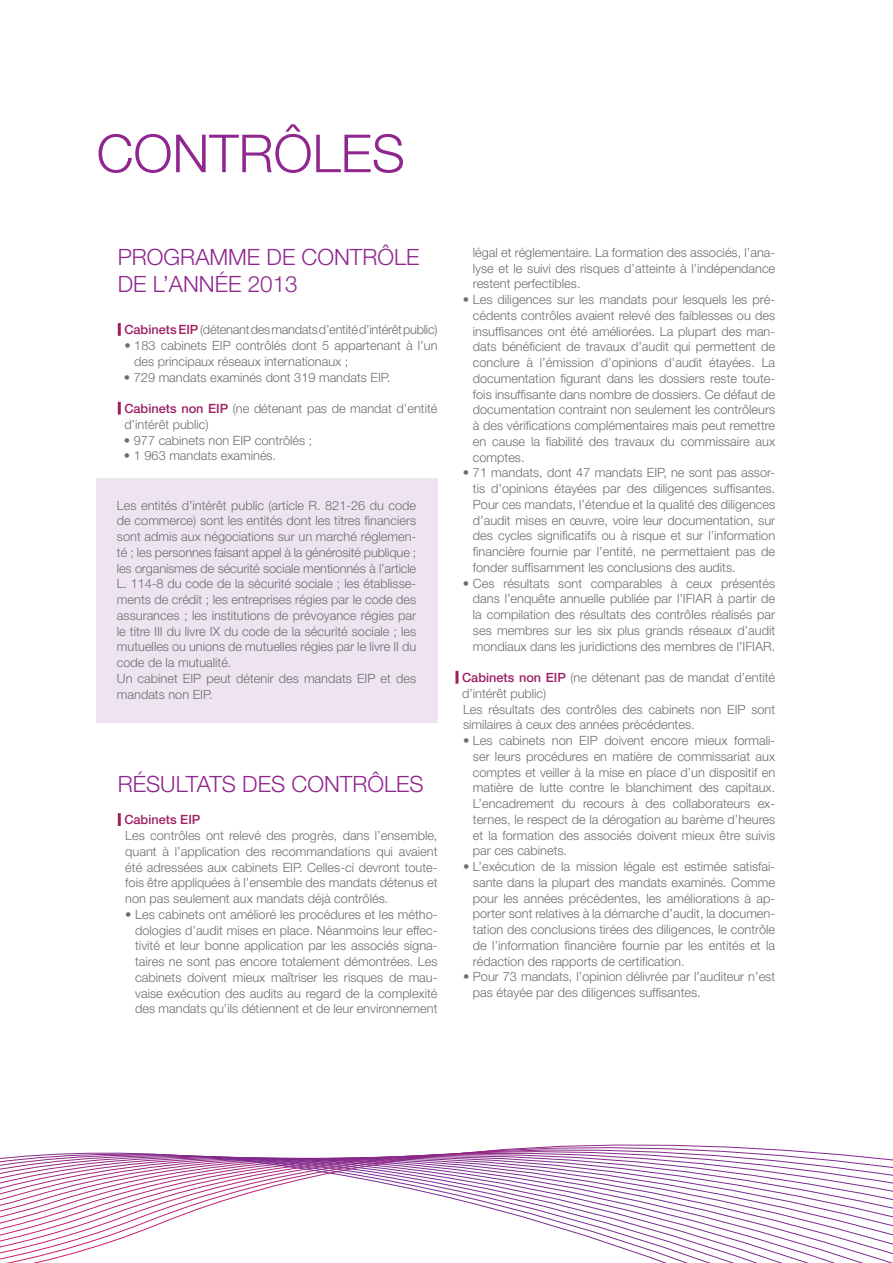
<style>
.page{position:relative;width:893px;height:1263px;background:#fff}
.page>*{position:absolute;margin:0;border:0;box-sizing:border-box;transform-origin:0 0}
.t1{font:300 52.5px "Helvetica Neue";color:#90268f}
.t2{font:300 22.5px/27px "Helvetica Neue";color:#90268f}
.t3{font:300 12.75px/15.8px "Helvetica Neue";color:#6c6d70;text-align:justify}
.t4{font:300 12.75px "Helvetica Neue";letter-spacing:-.02em;color:#6c6d70}
.t5{font:500 12.75px "Helvetica Neue";color:#9e1f62}
.s1{font-weight:500;color:#9e1f62}
</style>
<div class="page">
<svg style="left:0;top:1144px;width:893px;height:119px"></svg>
<svg style="left:118px;top:323px;width:3px;height:13px"></svg>
<svg style="left:118px;top:402px;width:3px;height:13px"></svg>
<svg style="left:118px;top:813px;width:3px;height:13px"></svg>
<svg style="left:455px;top:671px;width:3px;height:13px"></svg>
<div style="left:96px;top:478px;width:341px;height:245px;background:#eee4f0"></div>
<h1 class="t1" style="left:97px;top:121px;width:310px">CONTRÔLES</h1>
<h2 class="t2" style="left:118px;top:243px;width:303px">PROGRAMME DE CONTRÔLE<br>DE L’ANNÉE 2013</h2>
<p class="t4" style="left:124px;top:322px;width:315px"><span class="s1">Cabinets EIP</span> (détenant des mandats d’entité d’intérêt public)</p>
<p class="t3" style="left:134px;top:337px;width:305px;text-indent:-10px">• 183 cabinets EIP contrôlés dont 5 appartenant à l’un des principaux réseaux internationaux ;</p>
<p class="t3" style="left:124px;top:369px;width:268px">• 729 mandats examinés dont 319 mandats EIP.</p>
<p class="t3" style="left:124px;top:400px;width:315px"><span class="s1">Cabinets non EIP</span> (ne détenant pas de mandat d’entité d’intérêt public)</p>
<p class="t3" style="left:124px;top:432px;width:190px">• 977 cabinets non EIP contrôlés ;</p>
<p class="t3" style="left:124px;top:448px;width:154px">• 1 963 mandats examinés.</p>
<p class="t3" style="left:117px;top:497px;width:301px;text-align:left">Les entités d’intérêt public (article R. 821-26 du code de commerce) sont les entités dont les titres financiers sont admis aux négociations sur un marché réglemen&shy;té ; les personnes faisant appel à la générosité publique ; les organismes de sécurité sociale mentionnés à l’article L. 114-8 du code de la sécurité sociale ; les établisse&shy;ments de crédit ; les entreprises régies par le code des assurances ; les institutions de prévoyance régies par le titre III du livre IX du code de la sécurité sociale ; les mutuelles ou unions de mutuelles régies par le livre II du code de la mutualité.<br>Un cabinet EIP peut détenir des mandats EIP et des mandats non EIP.</p>
<h2 class="t2" style="left:118px;top:770px;width:307px">RÉSULTATS DES CONTRÔLES</h2>
<p class="t5" style="left:124px;top:812px;width:78px">Cabinets EIP</p>
<p class="t3" style="left:125px;top:827px;width:314px">Les contrôles ont relevé des progrès, dans l’ensemble, quant à l’application des recommandations qui avaient été adressées aux cabinets EIP. Celles-ci devront toute&shy;fois être appliquées à l’ensemble des mandats détenus et non pas seulement aux mandats déjà contrôlés.</p>
<p class="t3" style="left:135px;top:906px;width:304px;text-indent:-10px">• Les cabinets ont amélioré les procédures et les métho&shy;dologies d’audit mises en place. Néanmoins leur effec&shy;tivité et leur bonne application par les associés signa&shy;taires ne sont pas encore totalement démontrées. Les cabinets doivent mieux maîtriser les risques de mau&shy;vaise exécution des audits au regard de la complexité des mandats qu’ils détiennent et de leur environnement</p>
<p class="t3" style="left:473px;top:244px;width:304px">légal et réglementaire. La formation des associés, l’ana&shy;lyse et le suivi des risques d’atteinte à l’indépendance restent perfectibles.</p>
<p class="t3" style="left:473px;top:291px;width:304px;text-indent:-10px">• Les diligences sur les mandats pour lesquels les pré&shy;cédents contrôles avaient relevé des faiblesses ou des insuffisances ont été améliorées. La plupart des man&shy;dats bénéficient de travaux d’audit qui permettent de conclure à l’émission d’opinions d’audit étayées. La documentation figurant dans les dossiers reste toute&shy;fois insuffisante dans nombre de dossiers. Ce défaut de documentation contraint non seulement les contrôleurs à des vérifications complémentaires mais peut remettre en cause la fiabilité des travaux du commissaire aux comptes.</p>
<p class="t3" style="left:473px;top:465px;width:304px;text-indent:-10px">• 71 mandats, dont 47 mandats EIP, ne sont pas assor&shy;tis d’opinions étayées par des diligences suffisantes.<br>Pour ces mandats, l’étendue et la qualité des diligences d’audit mises en œuvre, voire leur documentation, sur des cycles significatifs ou à risque et sur l’information financière fournie par l’entité, ne permettaient pas de fonder suffisamment les conclusions des audits.</p>
<p class="t3" style="left:473px;top:575px;width:304px;text-indent:-10px">• Ces résultats sont comparables à ceux présentés dans l’enquête annuelle publiée par l’IFIAR à partir de la compilation des résultats des contrôles réalisés par ses membres sur les six plus grands réseaux d’audit mondiaux dans les juridictions des membres de l’IFIAR.</p>
<p class="t3" style="left:462px;top:669px;width:315px;text-align:left"><span class="s1">Cabinets non EIP</span> (ne détenant pas de mandat d’entité d’intérêt public)<br>Les résultats des contrôles des cabinets non EIP sont similaires à ceux des années précédentes.</p>
<p class="t3" style="left:473px;top:732px;width:304px;text-indent:-10px">• Les cabinets non EIP doivent encore mieux formali&shy;ser leurs procédures en matière de commissariat aux comptes et veiller à la mise en place d’un dispositif en matière de lutte contre le blanchiment des capitaux.<br>L’encadrement du recours à des collaborateurs ex&shy;ternes, le respect de la dérogation au barème d’heures et la formation des associés doivent mieux être suivis par ces cabinets.</p>
<p class="t3" style="left:473px;top:858px;width:304px;text-indent:-10px">• L’exécution de la mission légale est estimée satisfai&shy;sante dans la plupart des mandats examinés. Comme pour les années précédentes, les améliorations à ap&shy;porter sont relatives à la démarche d’audit, la documen&shy;tation des conclusions tirées des diligences, le contrôle de l’information financière fournie par les entités et la rédaction des rapports de certification.</p>
<p class="t3" style="left:473px;top:969px;width:304px;text-indent:-10px">• Pour 73 mandats, l’opinion délivrée par l’auditeur n’est pas étayée par des diligences suffisantes.</p>
</div>
